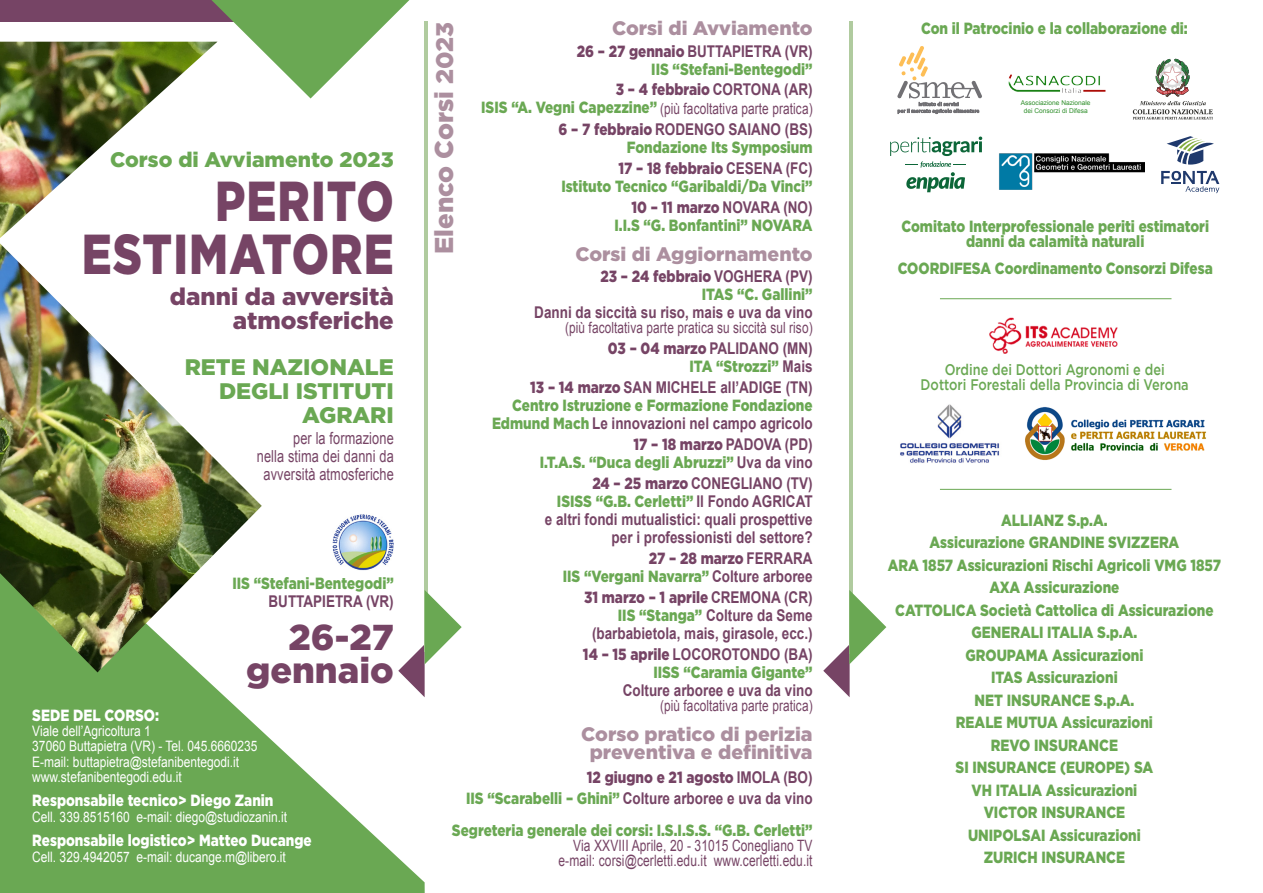
<style>
.page{position:relative;width:1263px;height:893px;background:#fff}
.page>*{position:absolute;margin:0;border:0;box-sizing:border-box;transform-origin:0 0}
.t1{font:900 56.25px/52.5px "Gotham";letter-spacing:.025em;color:#764465;text-align:right;scale:.8 1}
.t2{font:900 36px/33px "Gotham";color:#764465;text-align:right}
.t3{font:900 25.8px "Gotham";color:#ac8f9f}
.t4{font:900 24px/23.7px "Gotham";color:#764465;text-align:right}
.t5{font:900 22.5px/24px "Gotham";color:#6aa853;text-align:right}
.t6{font:900 21px "Gotham";color:#6aa853}
.t7{font:900 19.5px/18px "Gotham";color:#ac8f9f;text-align:center}
.t8{font:16.65px/18px "Arial";letter-spacing:.01em;color:#764465;text-align:right;scale:.77 1}
.t9{font:900 16.2px/22.5px "Gotham";color:#6aa853;text-align:right;scale:.83 1}
.t10{font:700 16.2px/18px "Arial";color:#764465;text-align:right;scale:.83 1}
.t11{font:900 16.2px "Gotham";color:#fff;scale:.83 1}
.t12{font:900 16.2px "Gotham";color:#764465;scale:.83 1}
.t13{font:15.6px/15px "Arial";letter-spacing:.01em;color:#764465;text-align:right;scale:.77 1}
.t14{font:15.3px "Arial";letter-spacing:.01em;color:#764465;scale:.77 1}
.t15{font:500 15.3px/15.3px "Gotham";color:#6aa853;text-align:center;scale:.83 1}
.t16{font:14.4px/15.3px "Arial";color:#fff;scale:.83 1}
.t17{font:6.6px/7.8px "Arial";color:#2e8e2a;text-align:center}
.s1{font-family:"Gotham";font-weight:900}
.s2{color:#764465}
.s3{font-family:"Arial";font-weight:700;color:#764465}
.s4{font-family:"Gotham";font-weight:900;font-size:16.2px;color:#6aa853}
.s5{font-family:"Gotham";font-weight:900;color:#6aa853}
.s6{font-family:"Arial";font-weight:700}
.s7{font-size:24px}
</style>
<div class="page">
<svg style="left:0;top:476px;width:425px;height:417px;fill:#6aa853"></svg>
<div style="left:0;top:0;width:260px;height:22px;background:#764465"></div>
<svg style="left:202px;top:0;width:208px;height:99px"></svg>
<hr style="left:425px;top:21px;width:3px;height:631px;background:#b0cb9f">
<svg style="left:398px;top:590px;width:64px;height:107px"></svg>
<hr style="left:849px;top:21px;width:4px;height:633px;background:#b0cb9f">
<svg style="left:823px;top:590px;width:63px;height:107px"></svg>
<svg style="left:1133px;top:59px;width:80px;height:60px"></svg>
<svg style="left:890px;top:137px;width:92px;height:55px"></svg>
<img style="left:999px;top:154px;width:145px;height:35px">
<hr style="left:940px;top:489px;width:231px;height:1px;background:#6aa853">
<svg style="left:897px;top:46px;width:85px;height:68px"></svg>
<img style="left:1008px;top:74px;width:98px;height:19px">
<svg style="left:1167px;top:136px;width:47px;height:29px"></svg>
<svg style="left:1161px;top:171px;width:58px;height:22px"></svg>
<hr style="left:940px;top:298px;width:231px;height:1px;background:#6aa853">
<img style="left:0;top:42px;width:262px;height:630px">
<img style="left:332px;top:513px;width:62px;height:58px">
<img style="left:900px;top:404px;width:99px;height:59px">
<img style="left:1025px;top:407px;width:182px;height:53px">
<img style="left:989px;top:317px;width:129px;height:37px">
<p class="t6" style="left:110px;top:147px;width:285px">Corso di Avviamento 2023</p>
<h1 class="t1" style="left:82px;top:173px;width:391px">PERITO<br>ESTIMATORE</h1>
<h3 class="t4" style="left:170px;top:284px;width:225px">danni da avversità atmosferiche</h3>
<h3 class="t5" style="left:185px;top:354px;width:211px">RETE NAZIONALE<br>DEGLI ISTITUTI<br>AGRARI</h3>
<p class="t8" style="left:257px;top:429px;width:179px">per la formazione<br>nella stima dei danni da avversità atmosferiche</p>
<p class="t9" style="left:232px;top:571px;width:196px">IIS “Stefani-Bentegodi”</p>
<p class="t10" style="left:268px;top:592px;width:152px">BUTTAPIETRA (VR)</p>
<h2 class="t2" style="left:246px;top:620px;width:149px">26-27 gennaio</h2>
<p class="t11" style="left:32px;top:706px;width:154px">SEDE DEL CORSO:</p>
<p class="t16" style="left:32px;top:723px;width:273px">Viale dell’Agricoltura 1<br>37060 Buttapietra (VR) - Tel. 045.6660235<br>E-mail: buttapietra@stefanibentegodi.it www.stefanibentegodi.edu.it</p>
<p class="t11" style="left:32px;top:790px;width:292px">Responsabile tecnico&gt; Diego Zanin</p>
<p class="t16" style="left:32px;top:809px;width:309px">Cell. 339.8515160 e-mail: diego@studiozanin.it</p>
<p class="t11" style="left:32px;top:831px;width:338px">Responsabile logistico&gt; Matteo Ducange</p>
<p class="t16" style="left:32px;top:850px;width:307px">Cell. 329.4942057 e-mail: ducange.m@libero.it</p>
<p class="t7" style="left:612px;top:19px;width:202px">Corsi di Avviamento</p>
<p class="t10" style="left:577px;top:42px;width:286px"><span class="s1">26 – 27 gennaio</span> BUTTAPIETRA (VR)</p>
<p class="t9" style="left:616px;top:58px;width:239px;line-height:21px">IIS “Stefani-Bentegodi”<br><span class="s2">3 – 4 febbraio</span> <span class="s3">CORTONA (AR)</span></p>
<p class="t14" style="left:481px;top:98px;width:432px"><span class="s4">ISIS “A. Vegni Capezzine”</span> (più facoltativa parte pratica)</p>
<p class="t10" style="left:558px;top:120px;width:308px"><span class="s1">6 – 7 febbraio</span> RODENGO SAIANO (BS)</p>
<p class="t9" style="left:618px;top:136px;width:235px;line-height:21px;text-align:center">Fondazione Its Symposium<br><span class="s2">17 – 18 febbraio</span> <span class="s3">CESENA (FC)</span></p>
<p class="t9" style="left:561px;top:175px;width:304px;line-height:21px">Istituto Tecnico “Garibaldi/Da Vinci”<br><span class="s2">10 – 11 marzo</span> <span class="s3">NOVARA (NO)</span></p>
<p class="t9" style="left:614px;top:213px;width:240px">I.I.S “G. Bonfantini” NOVARA</p>
<p class="t7" style="left:575px;top:244px;width:239px">Corsi di Aggiornamento</p>
<p class="t9" style="left:600px;top:266px;width:257px;line-height:18px"><span class="s2">23 – 24 febbraio</span> <span class="s3">VOGHERA (PV)<br></span>ITAS “C. Gallini”</p>
<p class="t10" style="left:534px;top:303px;width:337px">Danni da siccità su riso, mais e uva da vino</p>
<p class="t14" style="left:565px;top:317px;width:323px">(più facoltativa parte pratica su siccità sul riso)</p>
<p class="t10" style="left:608px;top:339px;width:248px"><span class="s1">03 – 04 marzo</span> PALIDANO (MN)</p>
<p class="t9" style="left:689px;top:354px;width:150px">ITA “Strozzi” <span class="s3">Mais</span></p>
<p class="t10" style="left:530px;top:378px;width:342px"><span class="s1">13 – 14 marzo</span> SAN MICHELE all’ADIGE (TN)</p>
<p class="t9" style="left:512px;top:393px;width:364px">Centro Istruzione e Formazione Fondazione</p>
<p class="t10" style="left:492px;top:414px;width:388px"><span class="s5">Edmund Mach</span> Le innovazioni nel campo agricolo</p>
<p class="t9" style="left:540px;top:434px;width:330px;line-height:18px"><span class="s2">17 – 18 marzo</span> <span class="s3">PADOVA (PD)<br></span>I.T.A.S. “Duca degli Abruzzi” <span class="s3">Uva da vino</span></p>
<p class="t10" style="left:592px;top:474px;width:267px"><span class="s1">24 – 25 marzo</span> CONEGLIANO (TV)</p>
<p class="t9" style="left:557px;top:489px;width:310px">ISISS “G.B. Cerletti” <span class="s3">Il Fondo AGRICAT</span></p>
<p class="t10" style="left:545px;top:510px;width:324px">e altri fondi mutualistici: quali prospettive per i professionisti del settore?</p>
<p class="t10" style="left:563px;top:549px;width:303px"><span class="s1">27 – 28 marzo</span> FERRARA<br><span class="s5">IIS “Vergani Navarra”</span> Colture arboree</p>
<p class="t12" style="left:584px;top:587px;width:277px">31 marzo – 1 aprile <span class="s6">CREMONA (CR)</span></p>
<p class="t10" style="left:592px;top:606px;width:267px"><span class="s5">IIS “Stanga”</span> Colture da Seme (barbabietola, mais, girasole, ecc.)</p>
<p class="t10" style="left:583px;top:645px;width:278px"><span class="s1">14 – 15 aprile</span> LOCOROTONDO (BA)</p>
<p class="t9" style="left:653px;top:660px;width:193px">IISS “Caramia Gigante”</p>
<p class="t10" style="left:623px;top:681px;width:230px">Colture arboree e uva da vino</p>
<p class="t14" style="left:660px;top:695px;width:200px">(più facoltativa parte pratica)</p>
<p class="t7" style="left:581px;top:724px;width:233px">Corso pratico di perizia preventiva e definitiva</p>
<p class="t12" style="left:587px;top:767px;width:274px">12 giugno e 21 agosto <span class="s6">IMOLA (BO)</span></p>
<p class="t10" style="left:466px;top:789px;width:419px"><span class="s5">IIS “Scarabelli – Ghini”</span> Colture arboree e uva da vino</p>
<p class="t9" style="left:452px;top:819px;width:436px">Segreteria generale dei corsi: I.S.I.S.S. “G.B. Cerletti”</p>
<p class="t13" style="left:558px;top:838px;width:332px">Via XXVIII Aprile, 20 - 31015 Conegliano TV e-mail: corsi@cerletti.edu.it www.cerletti.edu.it</p>
<h3 class="t3" style="left:429px;top:254px;width:234px;rotate:-90deg">Elenco Corsi <span class="s7">2023</span></h3>
<p class="t9" style="left:921px;top:17px;width:323px">Con il Patrocinio e la collaborazione di:</p>
<p class="t17" style="left:1021px;top:99px;width:71px">Associazione Nazionale dei Consorzi di Difesa</p>
<p class="t9" style="left:901px;top:218px;width:372px;line-height:15px;text-align:center">Comitato Interprofessionale periti estimatori danni da calamità naturali</p>
<p class="t9" style="left:898px;top:257px;width:381px">COORDIFESA Coordinamento Consorzi Difesa</p>
<p class="t15" style="left:921px;top:361px;width:324px">Ordine dei Dottori Agronomi e dei<br>Dottori Forestali della Provincia di Verona</p>
<p class="t9" style="left:888px;top:508px;width:403px;text-align:center">ALLIANZ S.p.A.<br>Assicurazione GRANDINE SVIZZERA<br>ARA 1857 Assicurazioni Rischi Agricoli VMG 1857<br>AXA Assicurazione<br>CATTOLICA Società Cattolica di Assicurazione<br>GENERALI ITALIA S.p.A.<br>GROUPAMA Assicurazioni<br>ITAS Assicurazioni<br>NET INSURANCE S.p.A.<br>REALE MUTUA Assicurazioni<br>REVO INSURANCE<br>SI INSURANCE (EUROPE) SA<br>VH ITALIA Assicurazioni<br>VICTOR INSURANCE<br>UNIPOLSAI Assicurazioni<br>ZURICH INSURANCE</p>
</div>
